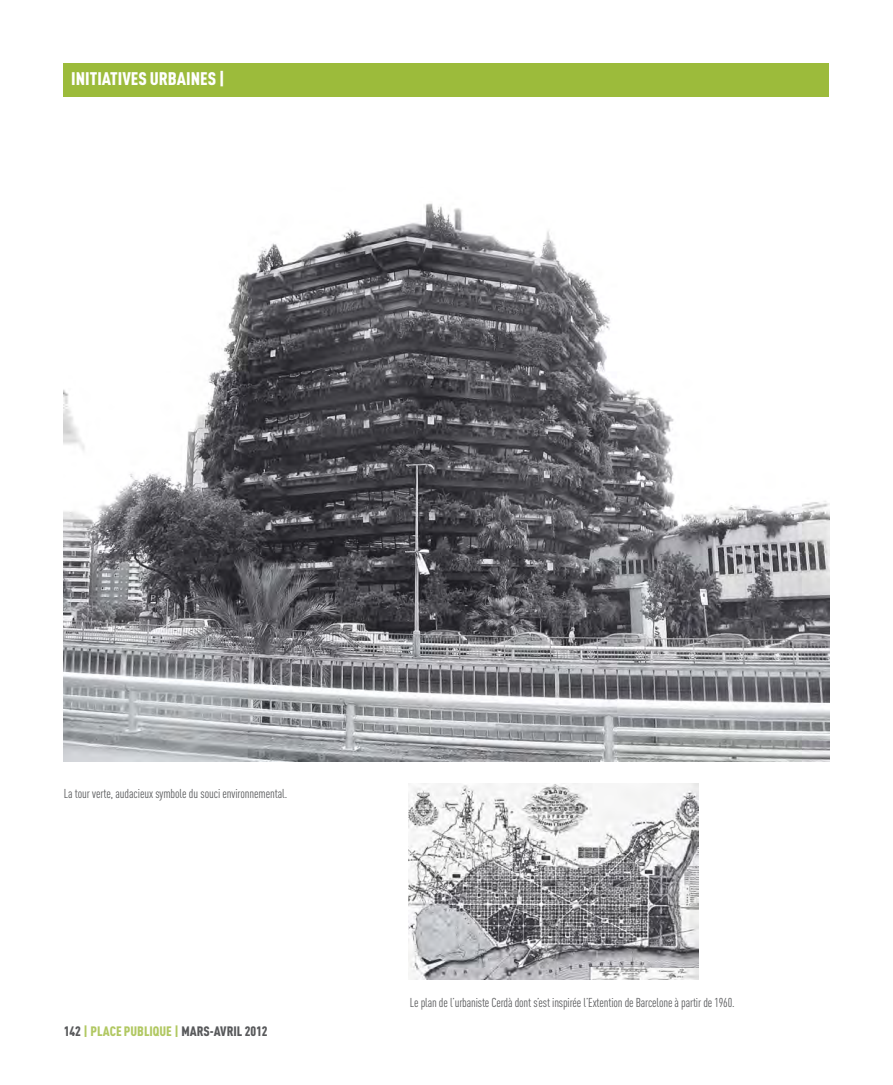
<style>
.page{position:relative;width:893px;height:1085px;background:#fff}
.page>*{position:absolute;margin:0;border:0;box-sizing:border-box;transform-origin:0 0}
.t1{font:900 18px "DIN Cond";color:#fff}
.t2{font:900 13.5px "DIN Cond";color:#58595b}
.t3{font:12.75px "DIN Cond";letter-spacing:-.01em;color:#58595b}
.s1{color:#b1c862}
</style>
<div class="page">
<div style="left:64px;top:64px;width:765px;height:33px;background:#9cbb3b"></div>
<img style="left:64px;top:203px;width:765px;height:558px">
<img style="left:408px;top:783px;width:291px;height:196px">
<h1 class="t1" style="left:71px;top:68px;width:155px">INITIATIVES URBAINES |</h1>
<p class="t3" style="left:64px;top:785px;width:225px">La tour verte, audacieux symbole du souci environnemental.</p>
<p class="t2" style="left:64px;top:1022px;width:205px">142 <span class="s1">| PLACE PUBLIQUE |</span> MARS-AVRIL 2012</p>
<p class="t3" style="left:410px;top:994px;width:326px">Le plan de l’urbaniste Cerdà dont s’est inspirée l’Extention de Barcelone à partir de 1960.</p>
</div>
